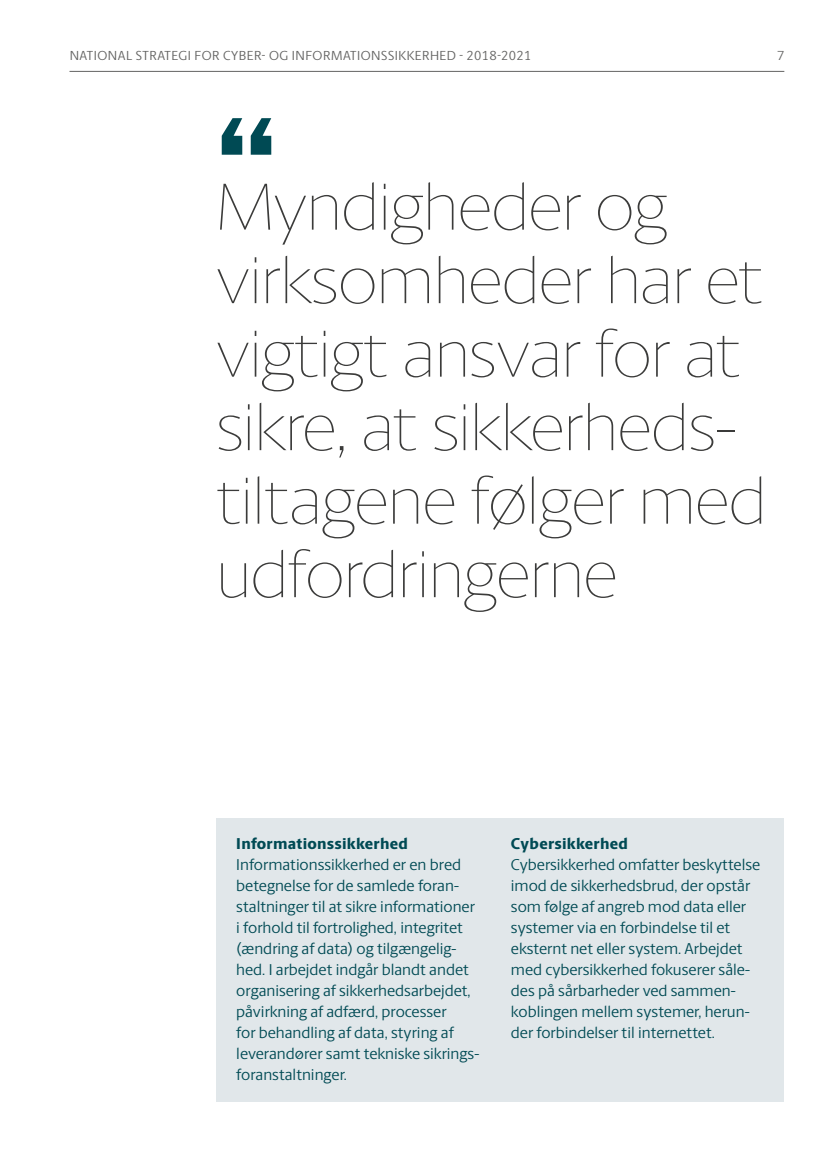
<style>
.page{position:relative;width:834px;height:1176px;background:#fff}
.page>*{position:absolute;margin:0;border:0;box-sizing:border-box;transform-origin:0 0}
.t1{font:100 66.5px/73.5px "Berlingske Sans";color:#3b3b3a}
.t2{font:15.75px/21px "Berlingske Sans";color:#004a54}
.t3{font:800 15.75px "Berlingske Sans";letter-spacing:.02em;color:#004a54}
.t4{font:13.12px "Berlingske Sans";letter-spacing:.04em;color:#636362}
</style>
<div class="page">
<div style="left:216px;top:818px;width:568px;height:283px;background:#e1e7ea"></div>
<svg style="left:222px;top:118px;width:49px;height:37px"></svg>
<hr style="left:69px;top:71px;width:715px;height:1px;background:#636362">
<p class="t4" style="left:70px;top:46px;width:463px">National strategi for cyber- og informationssikkerhed - 2018-2021</p>
<p class="t4" style="left:776px;top:46px;width:9px">7</p>
<h1 class="t1" style="left:216px;top:170px;width:551px">Myndigheder og virksomheder har et vigtigt ansvar for at sikre, at sikkerheds&shy;tiltagene følger med udfordringerne</h1>
<p class="t3" style="left:236px;top:832px;width:173px">Informationssikkerhed</p>
<p class="t2" style="left:236px;top:854px;width:244px">I nformationssikkerhed er en bred betegnelse for de samlede foran&shy;staltninger til at sikre informationer i forhold til fortrolighed, integritet (ændring af data) og tilgængelig&shy;hed. I arbejdet indgår blandt andet organisering af sikkerhedsarbejdet, påvirkning af adfærd, processer<br>for behandling af data, styring af leverandører samt tekniske sikrings&shy;foranstaltninger.</p>
<p class="t3" style="left:511px;top:832px;width:118px">Cybersikkerhed</p>
<p class="t2" style="left:511px;top:853px;width:251px">Cybersikkerhed omfatter beskyttelse imod de sikkerhedsbrud, der opstår som følge af angreb mod data eller systemer via en forbindelse til et eksternt net eller system. Arbejdet med cybersikkerhed fokuserer såle&shy;des på sårbarheder ved sammen&shy;koblingen mellem systemer, herun&shy;der forbindelser til internettet.</p>
</div>
